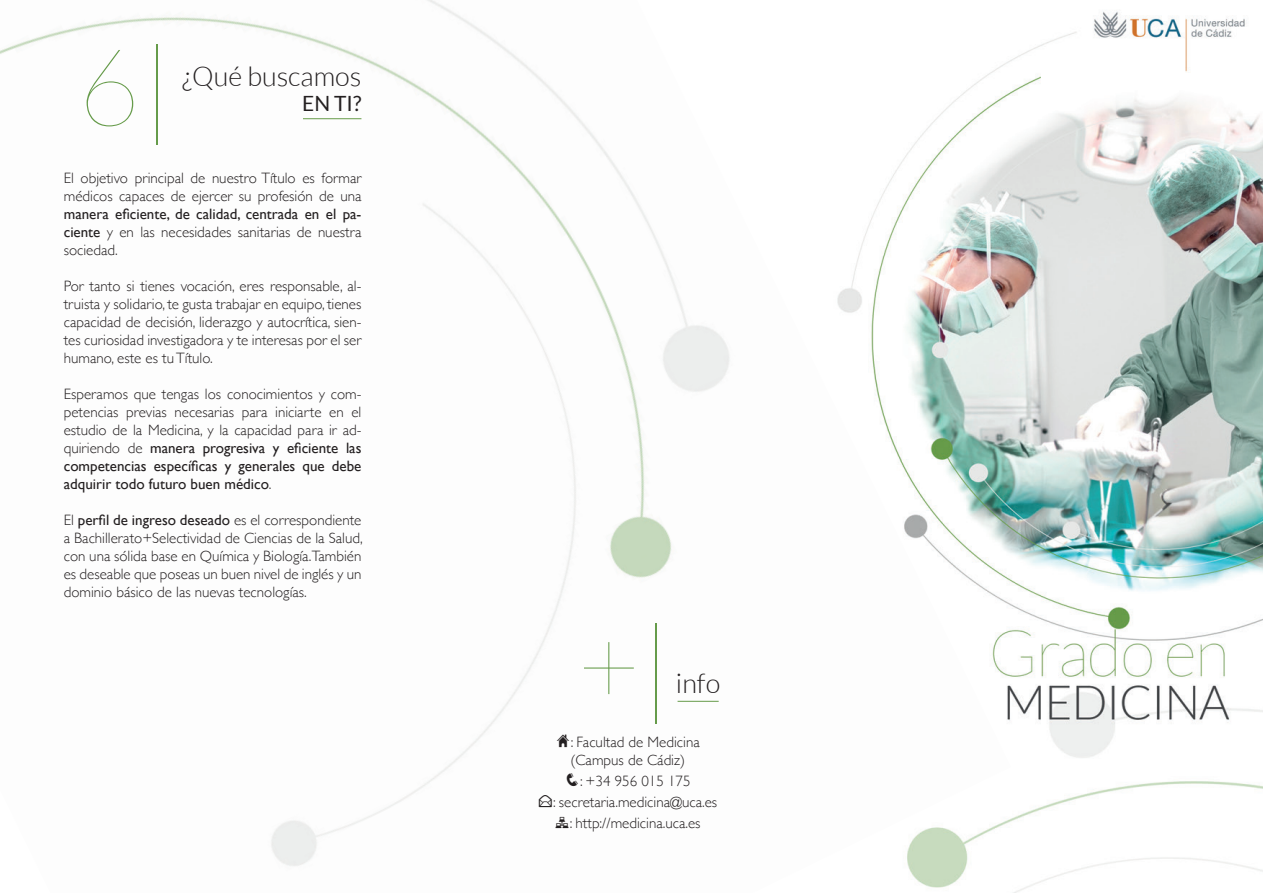
<style>
.page{position:relative;width:1263px;height:893px;background:#fff}
.page>*{position:absolute;margin:0;border:0;box-sizing:border-box;transform-origin:0 0}
.t1{font:100 108px "Lato";color:#669b4a}
.t2{font:300 27px "Lato";color:#231f20}
.t3{font:21px "Lato";color:#231f20}
.Texto_normal{font:300 15px/18px "Gill Sans";color:#231f20;text-align:justify}
.s1{font-weight:400}
</style>
<div class="page">
<img style="left:1011px;top:11px;width:252px;height:882px">
<img style="left:0;top:0;width:1011px;height:888px">
<hr style="left:303px;top:118px;width:58px;height:1px;background:#669b4a">
<hr style="left:677px;top:701px;width:42px;height:1px;background:#669b4a">
<svg style="left:539px;top:795px;width:13px;height:12px"></svg>
<p class="t1" style="left:78px;top:31px;width:97px">6|</p>
<p class="t2" style="left:182px;top:61px;width:181px">¿Qué buscamos</p>
<p class="t3" style="left:302px;top:91px;width:61px">EN TI?</p>
<p class="Texto_normal" style="left:64px;top:168px;width:299px">El objetivo principal de nuestro Título es formar médicos capaces de ejercer su profesión de una <span class="s1">manera eficiente, de calidad, centrada en el pa&shy;ciente</span> y en las necesidades sanitarias de nuestra sociedad.</p>
<p class="Texto_normal" style="left:64px;top:276px;width:299px">Por tanto si tienes vocación, eres responsable, al&shy;truista y solidario, te gusta trabajar en equipo, tienes capacidad de decisión, liderazgo y autocrítica, sien&shy;tes curiosidad investigadora y te interesas por el ser humano, este es tu Título.</p>
<p class="Texto_normal" style="left:64px;top:384px;width:299px">Esperamos que tengas los conocimientos y com&shy;petencias previas necesarias para iniciarte en el estudio de la Medicina, y la capacidad para ir ad&shy;quiriendo de <span class="s1">manera progresiva y eficiente las competencias específicas y generales que debe adquirir todo futuro buen médico</span>.</p>
<p class="Texto_normal" style="left:64px;top:510px;width:300px">El <span class="s1">perfil de ingreso deseado</span> es el correspondiente a Bachillerato+Selectividad de Ciencias de la Salud, con una sólida base en Química y Biología.También es deseable que poseas un buen nivel de inglés y un dominio básico de las nuevas tecnologías.</p>
<p class="t1" style="left:578px;top:609px;width:97px">+|</p>
<p class="t2" style="left:676px;top:669px;width:46px">info</p>
<p class="Texto_normal" style="left:556px;top:732px;width:145px">★: Facultad de Medicina</p>
<p class="Texto_normal" style="left:570px;top:750px;width:116px">(Campus de Cádiz)</p>
<p class="Texto_normal" style="left:565px;top:771px;width:127px">❑: +34 956 015 175</p>
<p class="Texto_normal" style="left:553px;top:792px;width:165px">: secretaria.medicina@uca.es</p>
<p class="Texto_normal" style="left:555px;top:813px;width:147px">✓: http://medicina.uca.es</p>
</div>
